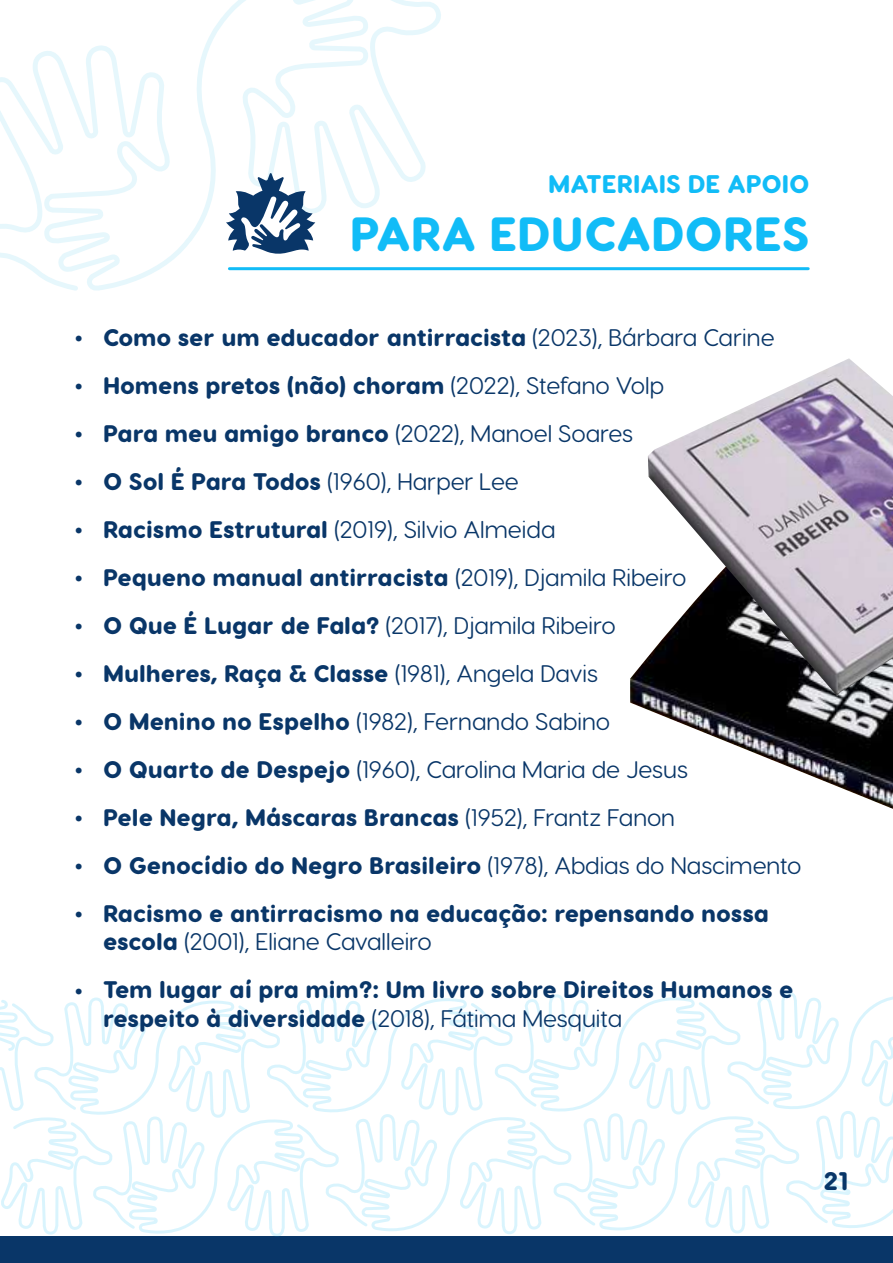
<style>
.page{position:relative;width:893px;height:1263px;background:#fff}
.page>*{position:absolute;margin:0;border:0;box-sizing:border-box;transform-origin:0 0}
.t1{font:800 48px "Visby Round CF";color:#11bcf7}
.t2{font:800 36px/48px "Visby Round CF";color:#093668;text-align:justify}
.t3{font:800 25.5px "Visby Round CF";color:#11bcf7}
.t4{font:800 25.5px "Visby Round CF";color:#093668}
.t5{font:800 24px/48px "Visby Round CF";color:#093668}
.t6{font:24px "Visby Round CF";color:#093668}
.s1{font-weight:400}
.s2{font-weight:800}
</style>
<div class="page">
<div style="left:0;top:1236px;width:893px;height:27px;background:#093668"></div>
<svg style="left:0;top:992px;width:893px;height:245px"></svg>
<svg style="left:0;top:0;width:444px;height:291px"></svg>
<hr style="left:229px;top:267px;width:579px;height:3px;background:#11bcf7">
<svg style="left:226px;top:173px;width:89px;height:84px"></svg>
<img style="left:630px;top:657px;width:263px;height:152px">
<img style="left:648px;top:358px;width:245px;height:338px">
<p class="t3" style="left:548px;top:168px;width:263px">MATERIAIS DE APOIO</p>
<h1 class="t1" style="left:350px;top:203px;width:461px">PARA EDUCADORES</h1>
<h2 class="t2" style="left:74px;top:313px;width:11px">• • • • • • • • • • • • •</h2>
<h2 class="t2" style="left:74px;top:966px;width:11px">•</h2>
<p class="t5" style="left:103px;top:313px;width:700px">Como ser um educador antirracista <span class="s1">(2023), Bárbara Carine </span>Homens pretos (não) choram <span class="s1">(2022), Stefano Volp<br></span>Para meu amigo branco <span class="s1">(2022), Manoel Soares<br></span>O Sol É Para Todos <span class="s1">(1960), Harper Lee<br></span>Racismo Estrutural <span class="s1">(2019), Silvio Almeida<br></span>Pequeno manual antirracista <span class="s1">(2019), Djamila Ribeiro<br></span>O Que É Lugar de Fala? <span class="s1">(2017), Djamila Ribeiro<br></span>Mulheres, Raça &amp; Classe <span class="s1">(1981), Angela Davis<br></span>O Menino no Espelho <span class="s1">(1982), Fernando Sabino<br></span>O Quarto de Despejo <span class="s1">(1960), Carolina Maria de Jesus<br></span>Pele Negra, Máscaras Brancas <span class="s1">(1952), Frantz Fanon<br></span>O Genocídio do Negro Brasileiro <span class="s1">(1978), Abdias do Nascimento </span>Racismo e antirracismo na educação: repensando nossa</p>
<p class="t5" style="left:103px;top:918px;width:692px">escola <span class="s1">(2001), Eliane Cavalleiro<br></span>Tem lugar aí pra mim?: Um livro sobre Direitos Humanos e</p>
<p class="t6" style="left:103px;top:1004px;width:521px"><span class="s2">respeito à diversidade</span> (2018), Fátima Mesquita</p>
<p class="t4" style="left:824px;top:1164px;width:26px">21</p>
</div>
